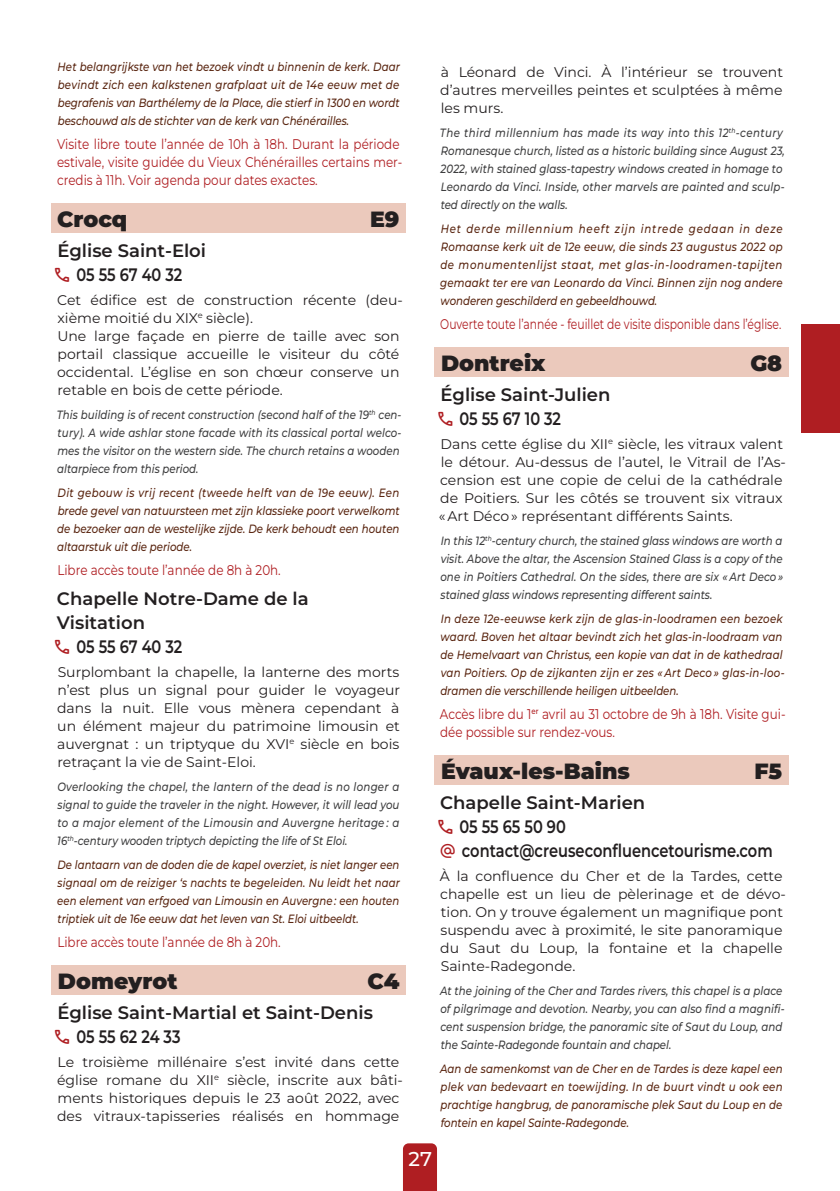
<style>
.page{position:relative;width:840px;height:1191px;background:#fff}
.page>*{position:absolute;margin:0;border:0;box-sizing:border-box;transform-origin:0 0}
.t1{font:900 22px "Montserrat";color:#231f20}
.t2{font:500 20px "Montserrat";color:#fff}
.t3{font:600 18px/24px "Montserrat";color:#231f20}
.t4{font:600 18px "Montserrat";color:#231f20;scale:.81 1}
.t5{font:14px/18px "Montserrat";color:#231f20}
.t6{font:14px/18px "Montserrat";color:#af1e22;scale:.85 1}
.t7{font:14px "Montserrat";color:#af1e22;scale:.77 1}
.t8{font:italic 500 12px/18px "Montserrat";letter-spacing:.005em;color:#3e3e3f;scale:.85 1}
.t9{font:italic 500 12px/18px "Montserrat";color:#5a2611;text-align:justify;scale:.85 1}
.t10{font:italic 500 12px/18px "Montserrat";letter-spacing:.02em;color:#5a2611;scale:.85 1}
.t11{font:italic 500 12px/18px "Montserrat";color:#5a2611;text-align:justify;scale:.84 1}
</style>
<div class="page">
<div style="left:51px;top:203px;width:354px;height:30px;background:#ebc9bc"></div>
<div style="left:51px;top:965px;width:354px;height:30px;background:#ebc9bc"></div>
<div style="left:434px;top:347px;width:354px;height:30px;background:#ebc9bc"></div>
<div style="left:434px;top:755px;width:354px;height:30px;background:#ebc9bc"></div>
<div style="left:403px;top:1143px;width:34px;height:48px;background:#af1e22"></div>
<div style="left:801px;top:325px;width:38px;height:108px;background:#af1e22"></div>
<p class="t9" style="left:58px;top:57px;width:404px">Het belangrijkste van het bezoek vindt u binnenin de kerk. Daar bevindt zich een kalkstenen grafplaat uit de 14e eeuw met de begrafenis van Barthélemy de la Place, die stierf in 1300 en wordt beschouwd als de stichter van de kerk van Chénérailles.</p>
<p class="t6" style="left:57px;top:134px;width:407px">Visite libre toute l’année de 10h à 18h. Durant la période estivale, visite guidée du Vieux Chénérailles certains mer&shy;credis à 11h. Voir agenda pour dates exactes.</p>
<h1 class="t1" style="left:57px;top:202px;width:72px">Crocq</h1>
<h1 class="t1" style="left:370px;top:202px;width:31px">E9</h1>
<p class="t3" style="left:57px;top:237px;width:150px;text-align:center">Église Saint-Eloi<br>05 55 67 40 32</p>
<p class="t5" style="left:57px;top:290px;width:347px">Cet édifice est de construction récente (deu&shy;xième moitié du XIX<sup>e</sup> siècle).<br>Une large façade en pierre de taille avec son portail classique accueille le visiteur du côté occidental. L’église en son chœur conserve un retable en bois de cette période.</p>
<p class="t8" style="left:57px;top:405px;width:407px">This building is of recent construction (second half of the 19<sup>th</sup> cen&shy;tury). A wide ashlar stone facade with its classical portal welco&shy;mes the visitor on the western side. The church retains a wooden altarpiece from this period.</p>
<p class="t9" style="left:57px;top:483px;width:404px">Dit gebouw is vrij recent (tweede helft van de 19e eeuw). Een brede gevel van natuursteen met zijn klassieke poort verwelkomt de bezoeker aan de westelijke zijde. De kerk behoudt een houten altaarstuk uit die periode.</p>
<p class="t6" style="left:57px;top:560px;width:264px">Libre accès toute l’année de 8h à 20h.</p>
<p class="t3" style="left:57px;top:585px;width:253px">Chapelle Notre-Dame de la</p>
<p class="t3" style="left:57px;top:609px;width:89px">Visitation</p>
<p class="t4" style="left:76px;top:634px;width:132px">05 55 67 40 32</p>
<p class="t5" style="left:57px;top:662px;width:344px;text-align:justify">Surplombant la chapelle, la lanterne des morts n’est plus un signal pour guider le voyageur dans la nuit. Elle vous mènera cependant à un élément majeur du patrimoine limousin et auvergnat : un triptyque du XVI<sup>e</sup> siècle en bois retraçant la vie de Saint-Eloi.</p>
<p class="t8" style="left:57px;top:777px;width:404px;text-align:justify">Overlooking the chapel, the lantern of the dead is no longer a signal to guide the traveler in the night. However, it will lead you to a major element of the Limousin and Auvergne heritage : a 16<sup>th</sup>-century wooden triptych depicting the life of St Eloi.</p>
<p class="t11" style="left:57px;top:855px;width:409px">De lantaarn van de doden die de kapel overziet, is niet langer een signaal om de reiziger ‘s nachts te begeleiden. Nu leidt het naar een element van erfgoed van Limousin en Auvergne : een houten triptiek uit de 16e eeuw dat het leven van St. Eloi uitbeeldt.</p>
<p class="t6" style="left:57px;top:932px;width:264px">Libre accès toute l’année de 8h à 20h.</p>
<h1 class="t1" style="left:58px;top:964px;width:121px">Domeyrot</h1>
<h1 class="t1" style="left:367px;top:964px;width:34px">C4</h1>
<p class="t3" style="left:76px;top:999px;width:298px;text-indent:-19px">Église Saint-Martial et Saint-Denis<br>05 55 62 24 33</p>
<p class="t5" style="left:57px;top:1052px;width:347px">Le troisième millénaire s’est invité dans cette église romane du XII<sup>e</sup> siècle, inscrite aux bâti&shy;ments historiques depuis le 23 août 2022, avec des vitraux-tapisseries réalisés en hommage</p>
<p class="t5" style="left:440px;top:62px;width:344px;text-align:justify">à Léonard de Vinci. À l’intérieur se trouvent d’autres merveilles peintes et sculptées à même les murs.</p>
<p class="t8" style="left:439px;top:123px;width:407px">The third millennium has made its way into this 12<sup>th</sup>-century Romanesque church, listed as a historic building since August 23, 2022, with stained glass-tapestry windows created in homage to Leonardo da Vinci. Inside, other marvels are painted and sculp&shy;ted directly on the walls.</p>
<p class="t9" style="left:440px;top:219px;width:404px">Het derde millennium heeft zijn intrede gedaan in deze Romaanse kerk uit de 12e eeuw, die sinds 23 augustus 2022 op de monumentenlijst staat, met glas-in-loodramen-tapijten gemaakt ter ere van Leonardo da Vinci. Binnen zijn nog andere wonderen geschilderd en gebeeldhouwd.</p>
<p class="t7" style="left:440px;top:314px;width:444px">Ouverte toute l’année - feuillet de visite disponible dans l’église.</p>
<h1 class="t1" style="left:441px;top:346px;width:106px">Dontreix</h1>
<h1 class="t1" style="left:750px;top:346px;width:33px">G8</h1>
<p class="t3" style="left:459px;top:381px;width:152px;text-indent:-19px">Église Saint-Julien<br>05 55 67 10 32</p>
<p class="t5" style="left:438px;top:434px;width:348px">Dans cette église du XII<sup>e</sup> siècle, les vitraux valent le détour. Au-dessus de l’autel, le Vitrail de l’As&shy;cension est une copie de celui de la cathédrale de Poitiers. Sur les côtés se trouvent six vitraux « Art Déco » représentant différents Saints.</p>
<p class="t8" style="left:440px;top:531px;width:405px;text-align:justify">In this 12<sup>th</sup>-century church, the stained glass windows are worth a visit. Above the altar, the Ascension Stained Glass is a copy of the one in Poitiers Cathedral. On the sides, there are six « Art Deco » stained glass windows representing different saints.</p>
<p class="t10" style="left:440px;top:609px;width:406px">In deze 12e-eeuwse kerk zijn de glas-in-loodramen een bezoek waard. Boven het altaar bevindt zich het glas-in-loodraam van de Hemelvaart van Christus, een kopie van dat in de kathedraal van Poitiers. Op de zijkanten zijn er zes « Art Deco » glas-in-loo&shy;dramen die verschillende heiligen uitbeelden.</p>
<p class="t6" style="left:439px;top:704px;width:408px">Accès libre du 1<sup>er</sup> avril au 31 octobre de 9h à 18h. Visite gui&shy;dée possible sur rendez-vous.</p>
<h1 class="t1" style="left:441px;top:754px;width:190px">Évaux-les-Bains</h1>
<h1 class="t1" style="left:754px;top:754px;width:29px">F5</h1>
<p class="t3" style="left:459px;top:789px;width:314px;text-indent:-19px">Chapelle Saint-Marien<br>05 55 65 50 90 contact@creuseconfluencetourisme.com</p>
<p class="t5" style="left:439px;top:866px;width:347px">À la confluence du Cher et de la Tardes, cette chapelle est un lieu de pèlerinage et de dévo&shy;tion. On y trouve également un magnifique pont suspendu avec à proximité, le site panoramique du Saut du Loup, la fontaine et la chapelle Sainte-Radegonde.</p>
<p class="t8" style="left:440px;top:981px;width:407px">At the joining of the Cher and Tardes rivers, this chapel is a place of pilgrimage and devotion. Nearby, you can also find a magnifi&shy;cent suspension bridge, the panoramic site of Saut du Loup, and the Sainte-Radegonde fountain and chapel.</p>
<p class="t9" style="left:440px;top:1059px;width:404px">Aan de samenkomst van de Cher en de Tardes is deze kapel een plek van bedevaart en toewijding. In de buurt vindt u ook een prachtige hangbrug, de panoramische plek Saut du Loup en de fontein en kapel Sainte-Radegonde.</p>
<h2 class="t2" style="left:408px;top:1145px;width:25px">27</h2>
</div>
